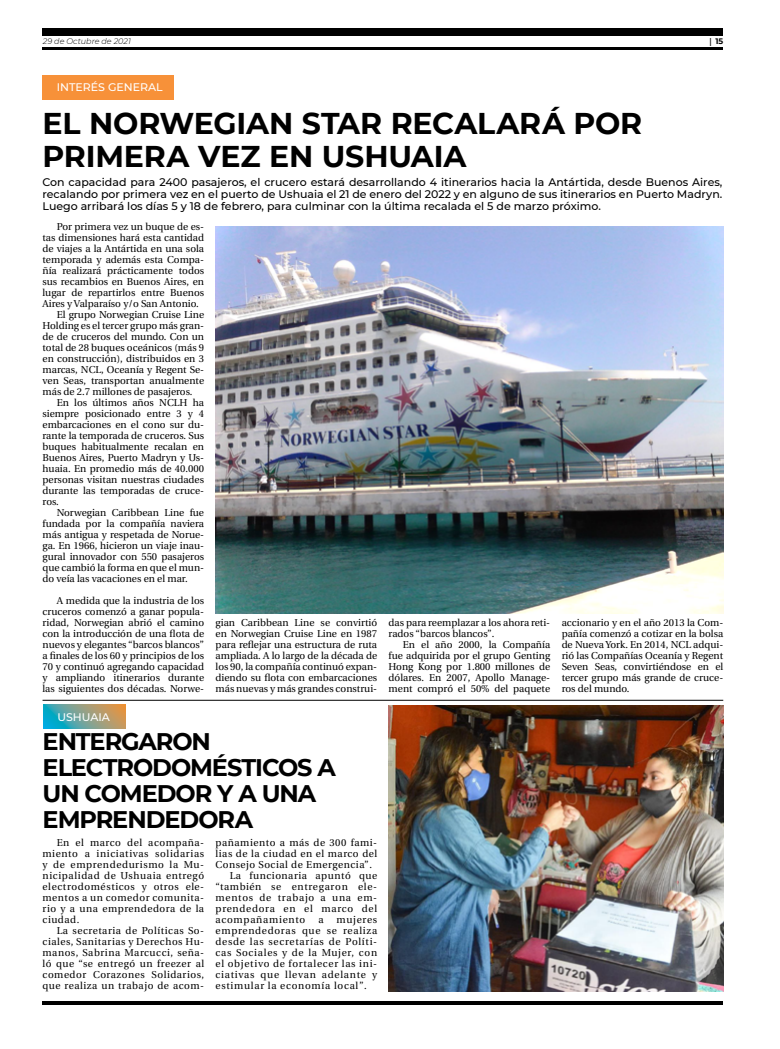
<style>
.page{position:relative;width:780px;height:1049px;background:#fff}
.page>*{position:absolute;margin:0;border:0;box-sizing:border-box;transform-origin:0 0}
.t1{font:700 30px/33px "Montserrat";letter-spacing:-.005em;color:#000}
.t2{font:700 24px/26px "Montserrat";letter-spacing:-.045em;color:#000}
.t3{font:500 11px/12px "Montserrat";color:#000;text-align:justify}
.t4{font:500 11px "Montserrat";color:#fff}
.t5{font:10px/11px "Utopia";color:#000;text-align:justify}
.t6{font:10px "Utopia";letter-spacing:.05em;color:#000}
.t7{font:10px "Utopia";letter-spacing:.07em;color:#000}
.t8{font:italic 300 8px "Montserrat";color:#000}
.t9{font:700 8px "Montserrat";color:#000}
.s1{font-family:"Utopia"}
</style>
<div class="page">
<hr style="left:43px;top:48px;width:680px;height:2px;background:#000">
<div style="left:43px;top:28px;width:680px;height:7px;background:#000"></div>
<hr style="left:43px;top:1001px;width:680px;height:4px;background:#000">
<div style="left:43px;top:75px;width:131px;height:24px;background:#f79139"></div>
<img style="left:215px;top:227px;width:508px;height:387px">
<hr style="left:43px;top:700px;width:680px;height:1px;background:#000">
<svg style="left:43px;top:704px;width:82px;height:25px;background:#78a190"></svg>
<img style="left:388px;top:706px;width:335px;height:285px">
<p class="t8" style="left:43px;top:36px;width:89px">29 de Octubre de 2021</p>
<p class="t9" style="left:709px;top:35px;width:15px"><span class="s1">|</span> 15</p>
<p class="t4" style="left:57px;top:80px;width:108px">INTERÉS GENERAL</p>
<h1 class="t1" style="left:43px;top:105px;width:601px">EL NORWEGIAN STAR RECALARÁ POR<br>PRIMERA VEZ EN USHUAIA</h1>
<p class="t3" style="left:43px;top:175px;width:681px">Con capacidad para 2400 pasajeros, el crucero estará desarrollando 4 itinerarios hacia la Antártida, desde Buenos Aires, recalando por primera vez en el puerto de Ushuaia el 21 de enero del 2022 y en alguno de sus itinerarios en Puerto Madryn.<br>Luego arribará los días 5 y 18 de febrero, para culminar con la última recalada el 5 de marzo próximo.</p>
<p class="t5" style="left:57px;top:221px;width:149px">Por primera vez un buque de es-</p>
<p class="t5" style="left:43px;top:232px;width:163px">tas dimensiones hará esta cantidad</p>
<p class="t5" style="left:43px;top:243px;width:163px">de viajes a la Antártida en una sola</p>
<p class="t5" style="left:43px;top:254px;width:163px">temporada y además esta Compa-</p>
<p class="t5" style="left:43px;top:265px;width:163px">ñía realizará prácticamente todos</p>
<p class="t5" style="left:43px;top:276px;width:163px">sus recambios en Buenos Aires, en</p>
<p class="t5" style="left:43px;top:287px;width:163px">lugar de repartirlos entre Buenos</p>
<p class="t5" style="left:43px;top:298px;width:158px">Aires y Valparaíso y/o San Antonio.</p>
<p class="t5" style="left:57px;top:309px;width:149px">El grupo Norwegian Cruise Line</p>
<p class="t5" style="left:43px;top:320px;width:163px">Holding es el tercer grupo más gran-</p>
<p class="t5" style="left:43px;top:331px;width:163px">de de cruceros del mundo. Con un</p>
<p class="t5" style="left:43px;top:342px;width:163px">total de 28 buques oceánicos (más 9</p>
<p class="t5" style="left:43px;top:353px;width:163px">en construcción), distribuidos en 3</p>
<p class="t5" style="left:43px;top:364px;width:163px">marcas, NCL, Oceanía y Regent Se-</p>
<p class="t5" style="left:43px;top:375px;width:163px">ven Seas, transportan anualmente</p>
<p class="t5" style="left:43px;top:386px;width:151px">más de 2.7 millones de pasajeros.</p>
<p class="t5" style="left:57px;top:397px;width:149px">En los últimos años NCLH ha</p>
<p class="t5" style="left:43px;top:408px;width:163px">siempre posicionado entre 3 y 4</p>
<p class="t5" style="left:43px;top:419px;width:163px">embarcaciones en el cono sur du-</p>
<p class="t5" style="left:43px;top:430px;width:163px">rante la temporada de cruceros. Sus</p>
<p class="t5" style="left:43px;top:441px;width:163px">buques habitualmente recalan en</p>
<p class="t5" style="left:43px;top:452px;width:163px">Buenos Aires, Puerto Madryn y Us-</p>
<p class="t5" style="left:43px;top:463px;width:163px">huaia. En promedio más de 40.000</p>
<p class="t5" style="left:43px;top:474px;width:163px">personas visitan nuestras ciudades</p>
<p class="t5" style="left:43px;top:485px;width:163px">durante las temporadas de cruce-</p>
<p class="t5" style="left:43px;top:496px;width:18px">ros.</p>
<p class="t5" style="left:57px;top:507px;width:149px">Norwegian Caribbean Line fue</p>
<p class="t5" style="left:43px;top:518px;width:163px">fundada por la compañía naviera</p>
<p class="t5" style="left:43px;top:529px;width:163px">más antigua y respetada de Norue-</p>
<p class="t5" style="left:43px;top:540px;width:163px">ga. En 1966, hicieron un viaje inau-</p>
<p class="t5" style="left:43px;top:551px;width:163px">gural innovador con 550 pasajeros</p>
<p class="t5" style="left:43px;top:562px;width:163px">que cambió la forma en que el mun-</p>
<p class="t5" style="left:43px;top:573px;width:147px">do veía las vacaciones en el mar.</p>
<p class="t5" style="left:43px;top:595px;width:163px;text-indent:14px">A medida que la industria de los cruceros comenzó a ganar popula&shy;ridad, Norwegian abrió el camino con la introducción de una flota de nuevos y elegantes “barcos blancos” a finales de los 60 y principios de los 70 y continuó agregando capacidad y ampliando itinerarios durante las siguientes dos décadas. Norwe-</p>
<p class="t5" style="left:215px;top:617px;width:163px">gian Caribbean Line se convirtió en Norwegian Cruise Line en 1987 para reflejar una estructura de ruta ampliada. A lo largo de la década de los 90, la compañía continuó expan&shy;diendo su flota con embarcaciones más nuevas y más grandes construi-</p>
<p class="t5" style="left:388px;top:617px;width:163px">das para reemplazar a los ahora reti&shy;rados “barcos blancos”.</p>
<p class="t5" style="left:561px;top:617px;width:163px">accionario y en el año 2013 la Com&shy;pañía comenzó a cotizar en la bolsa de Nueva York. En 2014, NCL adqui&shy;rió las Compañías Oceanía y Regent Seven Seas, convirtiéndose en el tercer grupo más grande de cruce&shy;ros del mundo.</p>
<p class="t5" style="left:388px;top:639px;width:163px;text-indent:14px">En el año 2000, la Compañía fue adquirida por el grupo Genting Hong Kong por 1.800 millones de dólares. En 2007, Apollo Manage&shy;ment compró el 50% del paquete</p>
<p class="t4" style="left:57px;top:709px;width:54px">USHUAIA</p>
<p class="t4" style="left:53px;top:715px;width:59px">INDÍGENA</p>
<h2 class="t2" style="left:43px;top:727px;width:295px">ENTERGARON<br>ELECTRODOMÉSTICOS A<br>UN COMEDOR Y A UNA<br>EMPRENDEDORA</h2>
<p class="t5" style="left:43px;top:837px;width:163px;text-indent:14px">En el marco del acompaña&shy;miento a iniciativas solidarias y de emprendedurismo la Mu&shy;nicipalidad de Ushuaia entregó electrodomésticos y otros ele&shy;mentos a un comedor comunita&shy;rio y a una emprendedora de la ciudad.</p>
<p class="t5" style="left:43px;top:925px;width:163px;text-indent:14px">La secretaria de Políticas So&shy;ciales, Sanitarias y Derechos Hu&shy;manos, Sabrina Marcucci, seña&shy;ló que “se entregó un freezer al comedor Corazones Solidarios, que realiza un trabajo de acom-</p>
<p class="t6" style="left:215px;top:837px;width:163px">pañamiento a más de 300 fami-</p>
<p class="t6" style="left:215px;top:848px;width:163px">lias de la ciudad en el marco del</p>
<p class="t6" style="left:215px;top:859px;width:158px">Consejo Social de Emergencia”.</p>
<p class="t6" style="left:230px;top:870px;width:149px">La funcionaria apuntó que</p>
<p class="t7" style="left:215px;top:881px;width:163px">“también se entregaron ele-</p>
<p class="t7" style="left:215px;top:892px;width:163px">mentos de trabajo a una em-</p>
<p class="t7" style="left:215px;top:903px;width:163px">prendedora en el marco del</p>
<p class="t7" style="left:215px;top:914px;width:91px">acompañamiento</p>
<p class="t5" style="left:318px;top:914px;width:7px">a</p>
<p class="t5" style="left:215px;top:914px;width:163px;text-indent:121px">mujeres emprendedoras que se realiza desde las secretarías de Políti&shy;cas Sociales y de la Mujer, con el objetivo de fortalecer las ini&shy;ciativas que llevan adelante y estimular la economía local”.</p>
</div>
